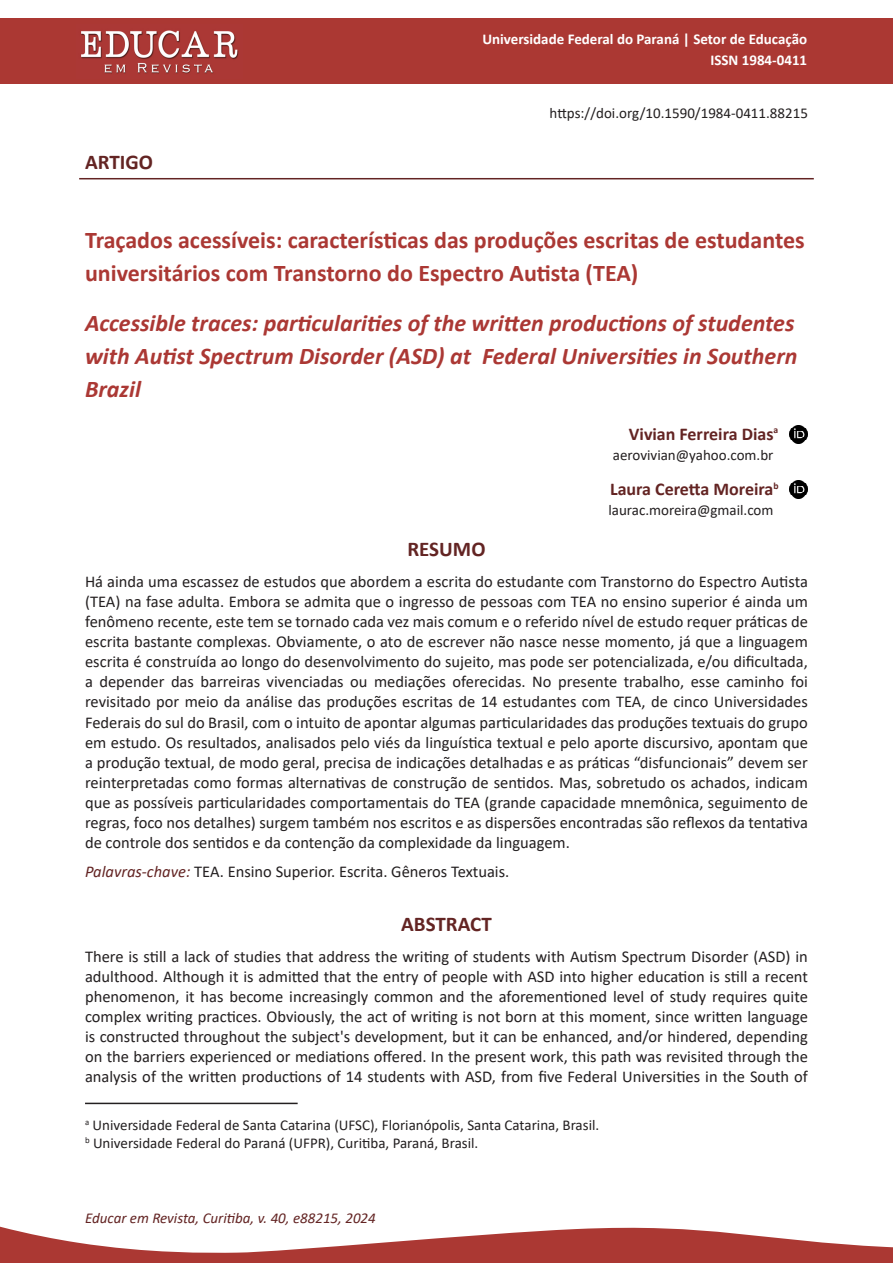
<style>
.page{position:relative;width:893px;height:1263px;background:#fff}
.page>*{position:absolute;margin:0;border:0;box-sizing:border-box;transform-origin:0 0}
._5-TÍTULO_ARTIGO_idiomas_secundários{font:italic 700 24px/33px "Calibri";color:#ab3834}
._4-TÍTULO_ARTIGO_idioma_principal{font:700 24px/33px "Calibri";color:#ab3834}
._11-TÍTULO_ABSTRACT{font:700 21px "Calibri";color:#632423}
._2-GÊNERO__Artigo_Dossiê{font:700 21px "Calibri";color:#632423}
._10-TÍTULO_RESUMO{font:700 21px "Calibri";color:#632423}
._6-AUTOR_nome{font:700 18px "Calibri";color:#632423}
._12-TEXTO_RESUMO_ABSTRACT{font:16.5px/20.1px "Calibri";color:#231f20;text-align:justify}
._13-PALAVRAS-CHAVE_KEYWORDS{font:16.5px "Calibri";color:#231f20}
._8-NOTA_AUTOR_1{font:15px "Calibri";color:#231f20}
._9-NOTA_AUTOR_2_e_3{font:15px "Calibri";color:#231f20}
.t1{font:700 15px "Calibri";color:#fff}
._7-AUTOR_e-mail{font:15px "Calibri";color:#231f20}
.t2{font:italic 15px "Calibri";color:#632423}
._1-DOI_primeira_pág{font:15px "Calibri";color:#231f20}
._19-FONTE_FIGURA{font:700 9.6px "Calibri";color:#632423}
.s1{font-style:italic;color:#632423}
</style>
<div class="page">
<div style="left:0;top:18px;width:893px;height:66px;background:#ab3833"></div>
<svg style="left:0;top:1226px;width:893px;height:37px"></svg>
<img style="left:81px;top:30px;width:158px;height:44px">
<img style="left:790px;top:425px;width:18px;height:16px">
<svg style="left:792px;top:441px;width:13px;height:2px"></svg>
<img style="left:790px;top:480px;width:18px;height:19px">
<hr style="left:79px;top:178px;width:735px;height:1px;background:#632423">
<hr style="left:85px;top:1103px;width:213px;height:1px;background:#231f20">
<p class="t1" style="left:482px;top:28px;width:326px">Universidade Federal do Paraná | Setor de Educação</p>
<p class="t1" style="left:710px;top:49px;width:98px">ISSN 1984-0411</p>
<p class="_2-GÊNERO__Artigo_Dossiê" style="left:85px;top:147px;width:69px">ARTIGO</p>
<p class="_1-DOI_primeira_pág" style="left:550px;top:102px;width:260px">https://doi.org/10.1590/1984-0411.88215</p>
<p class="_4-TÍTULO_ARTIGO_idioma_principal" style="left:85px;top:223px;width:721px">Traçados acessíveis: características das produções escritas de estudantes universitários com Transtorno do Espectro Autista (TEA)</p>
<p class="_5-TÍTULO_ARTIGO_idiomas_secundários" style="left:85px;top:306px;width:714px">Accessible traces: particularities of the written productions of studentes with Autist Spectrum Disorder (ASD) at Federal Universities in Southern<br>Brazil</p>
<p class="_6-AUTOR_nome" style="left:629px;top:421px;width:146px">Vivian Ferreira Dias</p>
<p class="_7-AUTOR_e-mail" style="left:613px;top:444px;width:162px">aerovivian@yahoo.com.br</p>
<p class="_6-AUTOR_nome" style="left:610px;top:476px;width:165px">Laura Ceretta Moreira</p>
<p class="_7-AUTOR_e-mail" style="left:608px;top:499px;width:167px">laurac.moreira@gmail.com</p>
<p class="_10-TÍTULO_RESUMO" style="left:407px;top:534px;width:80px">RESUMO</p>
<p class="_12-TEXTO_RESUMO_ABSTRACT" style="left:85px;top:571px;width:724px">Há ainda uma escassez de estudos que abordem a escrita do estudante com Transtorno do Espectro Autista (TEA) na fase adulta. Embora se admita que o ingresso de pessoas com TEA no ensino superior é ainda um fenômeno recente, este tem se tornado cada vez mais comum e o referido nível de estudo requer práticas de escrita bastante complexas. Obviamente, o ato de escrever não nasce nesse momento, já que a linguagem escrita é construída ao longo do desenvolvimento do sujeito, mas pode ser potencializada, e/ou dificultada, a depender das barreiras vivenciadas ou mediações oferecidas. No presente trabalho, esse caminho foi revisitado por meio da análise das produções escritas de 14 estudantes com TEA, de cinco Universidades Federais do sul do Brasil, com o intuito de apontar algumas particularidades das produções textuais do grupo em estudo. Os resultados, analisados pelo viés da linguística textual e pelo aporte discursivo, apontam que a produção textual, de modo geral, precisa de indicações detalhadas e as práticas “disfuncionais” devem ser reinterpretadas como formas alternativas de construção de sentidos. Mas, sobretudo os achados, indicam que as possíveis particularidades comportamentais do TEA (grande capacidade mnemônica, seguimento de regras, foco nos detalhes) surgem também nos escritos e as dispersões encontradas são reflexos da tentativa de controle dos sentidos e da contenção da complexidade da linguagem.</p>
<p class="_13-PALAVRAS-CHAVE_KEYWORDS" style="left:85px;top:860px;width:426px"><span class="s1">Palavras-chave:</span> TEA. Ensino Superior. Escrita. Gêneros Textuais.</p>
<p class="_11-TÍTULO_ABSTRACT" style="left:401px;top:909px;width:92px">ABSTRACT</p>
<p class="_12-TEXTO_RESUMO_ABSTRACT" style="left:85px;top:946px;width:724px">There is still a lack of studies that address the writing of students with Autism Spectrum Disorder (ASD) in adulthood. Although it is admitted that the entry of people with ASD into higher education is still a recent phenomenon, it has become increasingly common and the aforementioned level of study requires quite complex writing practices. Obviously, the act of writing is not born at this moment, since written language is constructed throughout the subject's development, but it can be enhanced, and/or hindered, depending on the barriers experienced or mediations offered. In the present work, this path was revisited through the analysis of the written productions of 14 students with ASD, from five Federal Universities in the South of</p>
<p class="_19-FONTE_FIGURA" style="left:773px;top:423px;width:6px">a</p>
<p class="_19-FONTE_FIGURA" style="left:773px;top:479px;width:7px">b</p>
<p class="_8-NOTA_AUTOR_1" style="left:85px;top:1114px;width:516px"><sup>a</sup> Universidade Federal de Santa Catarina (UFSC), Florianópolis, Santa Catarina, Brasil.</p>
<p class="_9-NOTA_AUTOR_2_e_3" style="left:85px;top:1132px;width:395px"><sup>b</sup> Universidade Federal do Paraná (UFPR), Curitiba, Paraná, Brasil.</p>
<p class="t2" style="left:85px;top:1208px;width:292px">Educar em Revista, Curitiba, v. 40, e88215, 2024</p>
</div>
